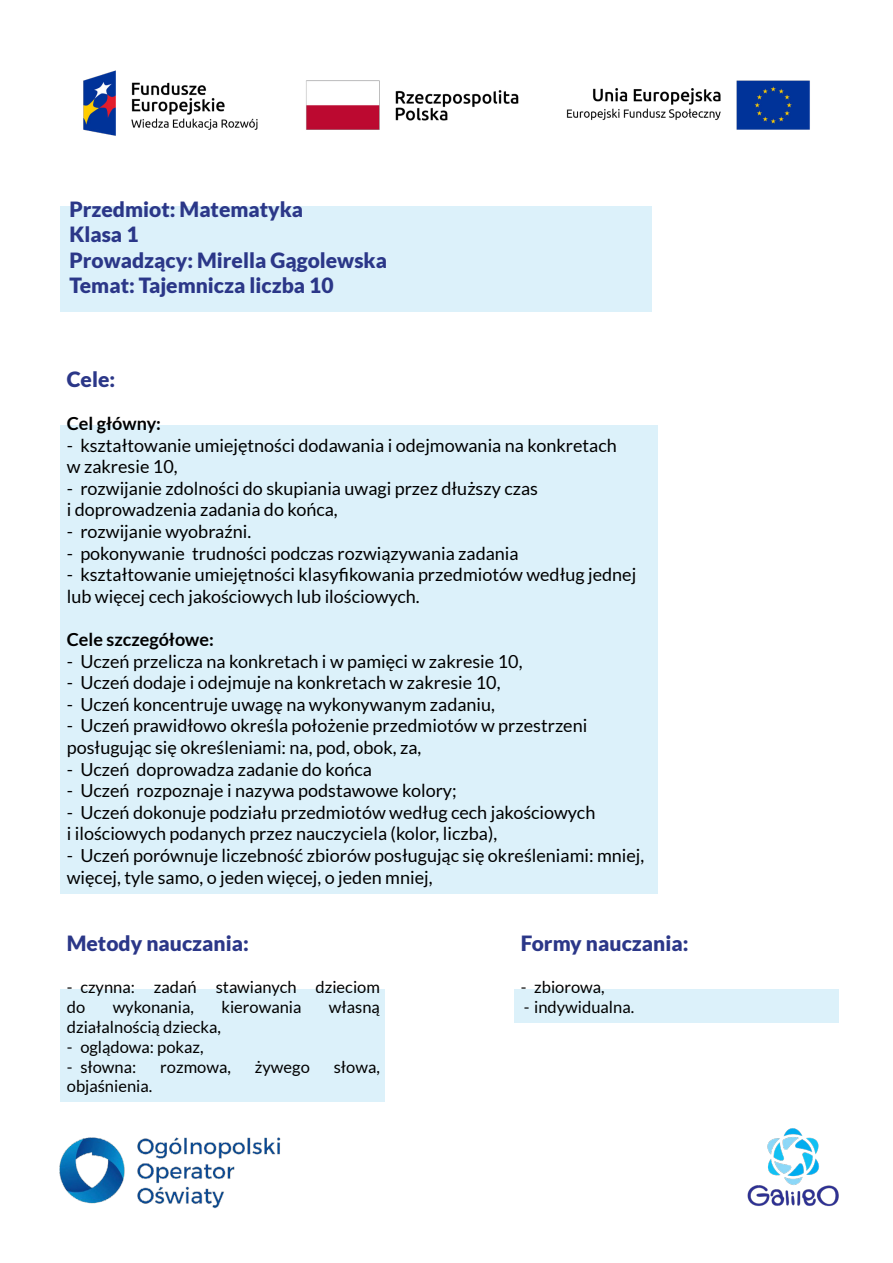
<style>
.page{position:relative;width:893px;height:1263px;background:#fff}
.page>*{position:absolute;margin:0;border:0;box-sizing:border-box;transform-origin:0 0}
.t1{font:900 21px/25.2px "Lato";color:#2b3788}
.t2{font:18px/21.6px "Lato";color:#000}
.t3{font:700 18px "Lato";color:#000}
.t4{font:16.5px/19.8px "Lato";color:#000}
</style>
<div class="page">
<img style="left:59px;top:1137px;width:222px;height:72px">
<img style="left:747px;top:1128px;width:92px;height:79px">
<img style="left:83px;top:70px;width:727px;height:66px">
<div style="left:60px;top:425px;width:598px;height:468px;background:#dcf1fa"></div>
<div style="left:60px;top:206px;width:592px;height:106px;background:#dcf1fa"></div>
<div style="left:60px;top:989px;width:325px;height:113px;background:#dcf1fa"></div>
<div style="left:514px;top:989px;width:325px;height:34px;background:#dcf1fa"></div>
<p class="t1" style="left:69px;top:197px;width:319px">Przedmiot: Matematyka<br>Klasa 1<br>Prowadzący: Mirella Gągolewska<br>Temat: Tajemnicza liczba 10</p>
<p class="t1" style="left:67px;top:366px;width:50px">Cele:</p>
<p class="t3" style="left:67px;top:413px;width:96px">Cel główny:</p>
<p class="t2" style="left:67px;top:434px;width:551px">- kształtowanie umiejętności dodawania i odejmowania na konkretach w zakresie 10,</p>
<p class="t2" style="left:67px;top:477px;width:473px">- rozwijanie zdolności do skupiania uwagi przez dłuższy czas i doprowadzenia zadania do końca,</p>
<p class="t2" style="left:67px;top:521px;width:186px">- rozwijanie wyobraźni.</p>
<p class="t2" style="left:67px;top:542px;width:453px">- pokonywanie trudności podczas rozwiązywania zadania</p>
<p class="t2" style="left:67px;top:564px;width:571px">- kształtowanie umiejętności klasyfikowania przedmiotów według jednej lub więcej cech jakościowych lub ilościowych.</p>
<p class="t3" style="left:67px;top:629px;width:149px">Cele szczegółowe:</p>
<p class="t2" style="left:67px;top:650px;width:457px">- Uczeń przelicza na konkretach i w pamięci w zakresie 10,</p>
<p class="t2" style="left:67px;top:672px;width:435px">- Uczeń dodaje i odejmuje na konkretach w zakresie 10,</p>
<p class="t2" style="left:67px;top:693px;width:430px">- Uczeń koncentruje uwagę na wykonywanym zadaniu,</p>
<p class="t2" style="left:67px;top:715px;width:522px">- Uczeń prawidłowo określa położenie przedmiotów w przestrzeni posługując się określeniami: na, pod, obok, za,</p>
<p class="t2" style="left:67px;top:758px;width:307px">- Uczeń doprowadza zadanie do końca</p>
<p class="t2" style="left:67px;top:780px;width:391px">- Uczeń rozpoznaje i nazywa podstawowe kolory;</p>
<p class="t2" style="left:67px;top:801px;width:530px">- Uczeń dokonuje podziału przedmiotów według cech jakościowych i ilościowych podanych przez nauczyciela (kolor, liczba),</p>
<p class="t2" style="left:67px;top:845px;width:579px">- Uczeń porównuje liczebność zbiorów posługując się określeniami: mniej, więcej, tyle samo, o jeden więcej, o jeden mniej,</p>
<p class="t1" style="left:67px;top:930px;width:184px">Metody nauczania:</p>
<p class="t4" style="left:67px;top:977px;width:315px">- czynna: zadań stawianych dzieciom do</p>
<p class="t4" style="left:113px;top:997px;width:83px">wykonania,</p>
<p class="t4" style="left:221px;top:997px;width:82px">kierowania</p>
<p class="t4" style="left:329px;top:997px;width:53px">własną</p>
<p class="t4" style="left:67px;top:1017px;width:156px">działalnością dziecka,</p>
<p class="t4" style="left:67px;top:1037px;width:138px">- oglądowa: pokaz,</p>
<p class="t4" style="left:67px;top:1056px;width:71px">- słowna:</p>
<p class="t4" style="left:160px;top:1056px;width:72px">rozmowa,</p>
<p class="t4" style="left:255px;top:1056px;width:56px">żywego</p>
<p class="t4" style="left:334px;top:1056px;width:48px">słowa,</p>
<p class="t4" style="left:67px;top:1076px;width:87px">objaśnienia.</p>
<p class="t1" style="left:521px;top:930px;width:169px">Formy nauczania:</p>
<p class="t4" style="left:521px;top:977px;width:86px">- zbiorowa,</p>
<p class="t4" style="left:524px;top:997px;width:112px">- indywidualna.</p>
</div>
